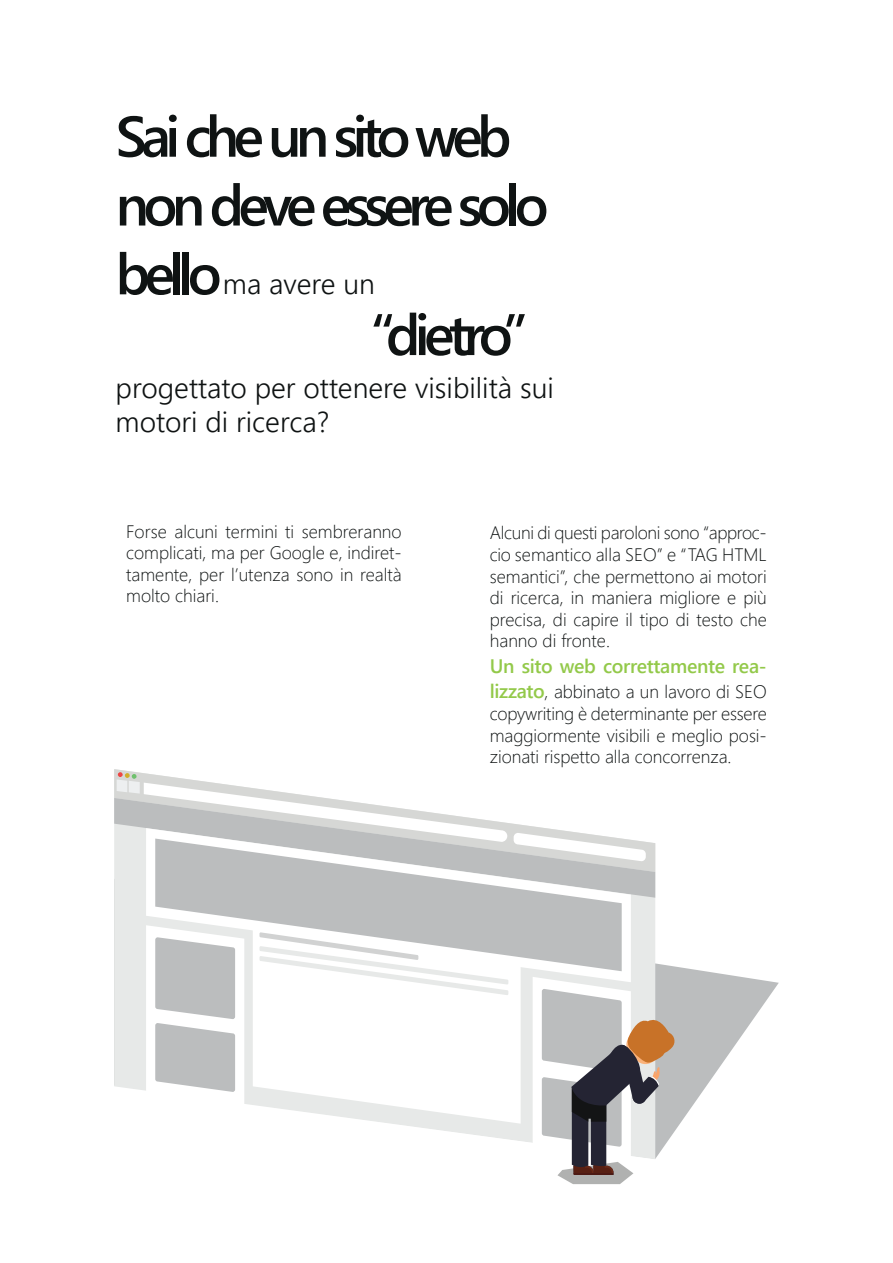
<style>
.page{position:relative;width:893px;height:1263px;background:#fff}
.page>*{position:absolute;margin:0;border:0;box-sizing:border-box;transform-origin:0 0}
.t1{font:57.3px/68.8px "Webly Sleek UI Semibold";letter-spacing:-.1em;color:#0f1313}
.t2{font:28.65px/34.3px "Webly Sleek UI Semilight";color:#0f1313}
.t3{font:19.5px "Webly Sleek UI Semibold";letter-spacing:-.015em;color:#93c94a}
.t4{font:18px/21.6px "Webly Sleek UI Light";color:#0f1313;text-align:justify}
.s1{font-family:"Webly Sleek UI Semibold";font-size:57.3px}
.s2{font-family:"Webly Sleek UI Semibold";font-size:19.5px;color:#93c94a}
</style>
<div class="page">
<svg style="left:655px;top:879px;width:124px;height:250px"></svg>
<svg style="left:114px;top:898px;width:541px;height:245px;fill:#e7e9e8"></svg>
<svg style="left:117px;top:772px;width:207px;height:26px"></svg>
<svg style="left:114px;top:798px;width:541px;height:100px"></svg>
<svg style="left:146px;top:828px;width:485px;height:154px"></svg>
<svg style="left:253px;top:971px;width:268px;height:153px"></svg>
<svg style="left:155px;top:838px;width:467px;height:133px;fill:#bbbdbe"></svg>
<svg style="left:259px;top:932px;width:249px;height:63px"></svg>
<svg style="left:146px;top:925px;width:98px;height:180px"></svg>
<svg style="left:533px;top:977px;width:143px;height:207px"></svg>
<h1 class="t1" style="left:116px;top:100px;width:435px">Sai che un sito web non deve essere solo</h1>
<h2 class="t2" style="left:116px;top:266px;width:261px"><span class="s1">bello</span>ma avere un</h2>
<h1 class="t1" style="left:371px;top:298px;width:159px">“dietro”</h1>
<h2 class="t2" style="left:116px;top:369px;width:440px">progettato per ottenere visibilità sui motori di ricerca?</h2>
<p class="t4" style="left:126px;top:520px;width:277px">Forse alcuni termini ti sembreranno complicati, ma per Google e, indiret&shy;tamente, per l’utenza sono in realtà molto chiari.</p>
<p class="t4" style="left:490px;top:521px;width:278px">Alcuni di questi paroloni sono “approc&shy;cio semantico alla SEO” e “TAG HTML semantici”, che permettono ai motori di ricerca, in maniera migliore e più precisa, di capire il tipo di testo che hanno di fronte.</p>
<p class="t3" style="left:490px;top:651px;width:278px">Un sito web correttamente rea-</p>
<p class="t4" style="left:490px;top:680px;width:278px"><span class="s2">lizzato</span>, abbinato a un lavoro di SEO copywriting è determinante per essere maggiormente visibili e meglio posi&shy;zionati rispetto alla concorrenza.</p>
</div>
